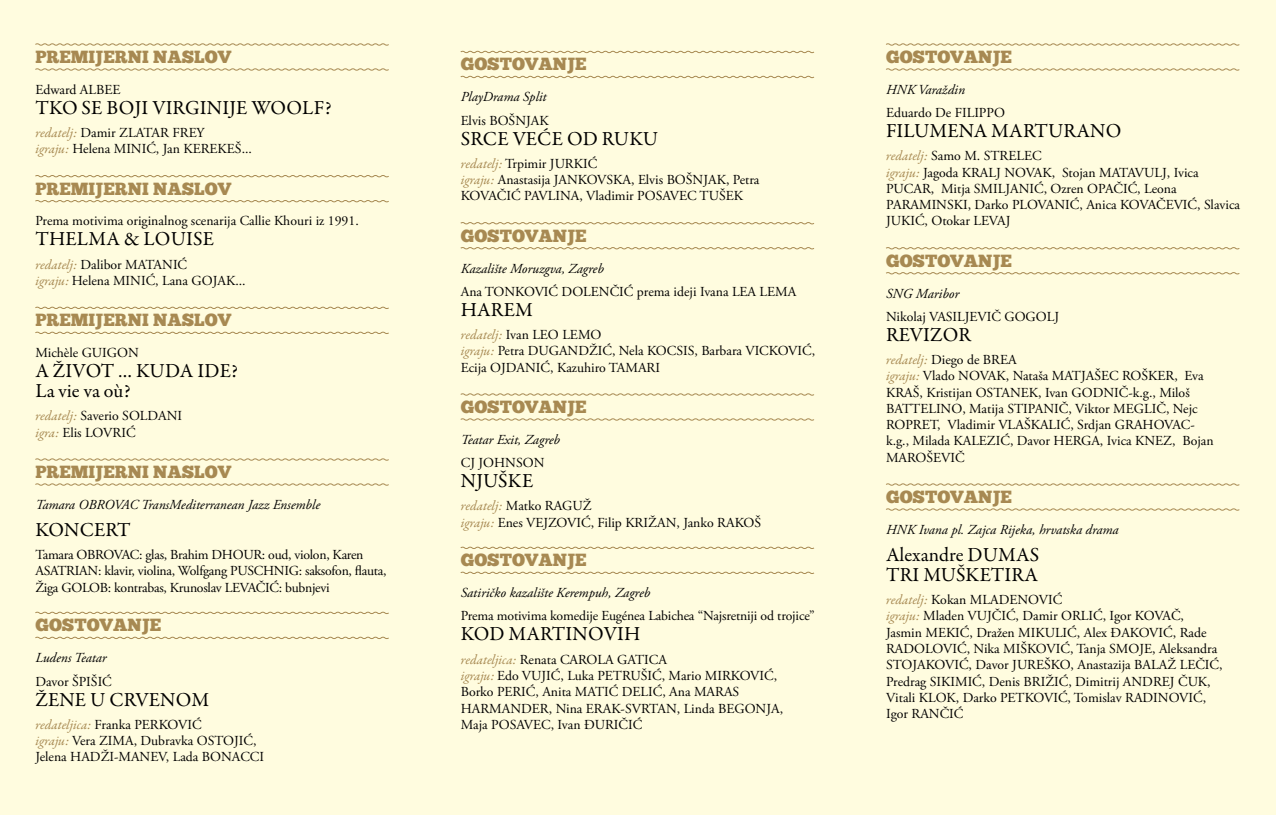
<style>
.page{position:relative;width:1276px;height:815px;background:#fffcdf}
.page>*{position:absolute;margin:0;border:0;box-sizing:border-box;transform-origin:0 0}
.t1{font:20px/20px "Garamond Premr Pro";letter-spacing:.01em;color:#000}
.t2{font:17.5px "Chunk Five";color:#a78952}
.t3{font:13.75px/16.2px "Adobe Garamond Pro";color:#000}
.t4{font:italic 13.75px "Adobe Garamond Pro";color:#000}
.t5{font:13.75px/16.2px "Adobe Garamond Pro";letter-spacing:-.02em;color:#000}
.s1{font-family:"Garamond Premr Pro";font-style:italic;color:#a78952}
</style>
<div class="page">
<svg style="left:35px;top:43px;width:354px;height:3px"></svg>
<svg style="left:35px;top:68px;width:354px;height:3px"></svg>
<svg style="left:35px;top:175px;width:354px;height:3px"></svg>
<svg style="left:35px;top:200px;width:354px;height:3px"></svg>
<svg style="left:35px;top:306px;width:354px;height:3px"></svg>
<svg style="left:35px;top:331px;width:354px;height:3px"></svg>
<svg style="left:35px;top:458px;width:354px;height:3px"></svg>
<svg style="left:35px;top:483px;width:354px;height:3px"></svg>
<svg style="left:35px;top:611px;width:354px;height:3px"></svg>
<svg style="left:35px;top:636px;width:354px;height:3px"></svg>
<svg style="left:460px;top:50px;width:354px;height:4px"></svg>
<svg style="left:460px;top:75px;width:354px;height:4px"></svg>
<svg style="left:460px;top:222px;width:354px;height:3px"></svg>
<svg style="left:460px;top:247px;width:354px;height:3px"></svg>
<svg style="left:460px;top:393px;width:354px;height:3px"></svg>
<svg style="left:460px;top:418px;width:354px;height:3px"></svg>
<svg style="left:460px;top:546px;width:354px;height:3px"></svg>
<svg style="left:460px;top:571px;width:354px;height:3px"></svg>
<svg style="left:885px;top:43px;width:355px;height:3px"></svg>
<svg style="left:885px;top:68px;width:355px;height:3px"></svg>
<svg style="left:885px;top:247px;width:355px;height:3px"></svg>
<svg style="left:885px;top:272px;width:355px;height:3px"></svg>
<svg style="left:885px;top:483px;width:355px;height:3px"></svg>
<svg style="left:885px;top:508px;width:355px;height:3px"></svg>
<p class="t2" style="left:35px;top:49px;width:197px">PREMIJERNI NASLOV</p>
<p class="t3" style="left:35px;top:82px;width:86px">Edward ALBEE</p>
<h1 class="t1" style="left:35px;top:98px;width:298px">TKO SE BOJI VIRGINIJE WOOLF?</h1>
<p class="t3" style="left:35px;top:125px;width:218px"><span class="s1">redatelj:</span> Damir ZLATAR FREY<br><span class="s1">igraju:</span> Helena MINIĆ, Jan KEREKEŠ...</p>
<p class="t2" style="left:35px;top:180px;width:197px">PREMIJERNI NASLOV</p>
<p class="t3" style="left:35px;top:213px;width:325px">Prema motivima originalnog scenarija Callie Khouri iz 1991.</p>
<h1 class="t1" style="left:35px;top:230px;width:180px">THELMA &amp; LOUISE</h1>
<p class="t3" style="left:35px;top:257px;width:212px"><span class="s1">redatelj:</span> Dalibor MATANIĆ<br><span class="s1">igraju:</span> Helena MINIĆ, Lana GOJAK...</p>
<p class="t2" style="left:35px;top:312px;width:197px">PREMIJERNI NASLOV</p>
<p class="t3" style="left:35px;top:345px;width:105px">Michèle GUIGON</p>
<h1 class="t1" style="left:35px;top:361px;width:204px">A ŽIVOT … KUDA IDE?<br>La vie va où?</h1>
<p class="t3" style="left:35px;top:408px;width:148px"><span class="s1">redatelj:</span> Saverio SOLDANI <span class="s1">igra:</span> Elis LOVRIĆ</p>
<p class="t2" style="left:35px;top:464px;width:197px">PREMIJERNI NASLOV</p>
<p class="t4" style="left:35px;top:496px;width:286px">Tamara OBROVAC TransMediterranean Jazz Ensemble</p>
<h1 class="t1" style="left:35px;top:520px;width:97px">KONCERT</h1>
<p class="t5" style="left:35px;top:547px;width:353px">Tamara OBROVAC: glas, Brahim DHOUR: oud, violon, Karen<br>ASATRIAN: klavir, violina, Wolfgang PUSCHNIG: saksofon, flauta,<br>Žiga GOLOB: kontrabas, Krunoslav LEVAČIĆ: bubnjevi</p>
<p class="t2" style="left:35px;top:617px;width:127px">GOSTOVANJE</p>
<p class="t4" style="left:35px;top:650px;width:73px">Ludens Teatar</p>
<p class="t3" style="left:35px;top:673px;width:78px">Davor ŠPIŠIĆ</p>
<h1 class="t1" style="left:35px;top:690px;width:175px">ŽENE U CRVENOM</h1>
<p class="t3" style="left:35px;top:717px;width:230px"><span class="s1">redateljica:</span> Franka PERKOVIĆ<br><span class="s1">igraju:</span> Vera ZIMA, Dubravka OSTOJIĆ,<br>Jelena HADŽI-MANEV, Lada BONACCI</p>
<p class="t2" style="left:461px;top:56px;width:127px">GOSTOVANJE</p>
<p class="t4" style="left:461px;top:89px;width:87px">PlayDrama Split</p>
<p class="t3" style="left:461px;top:113px;width:89px">Elvis BOŠNJAK</p>
<h1 class="t1" style="left:461px;top:129px;width:199px">SRCE VEĆE OD RUKU</h1>
<p class="t3" style="left:461px;top:156px;width:300px"><span class="s1">redatelj:</span> Trpimir JURKIĆ<br><span class="s1">igraju:</span> Anastasija JANKOVSKA, Elvis BOŠNJAK, Petra<br>KOVAČIĆ PAVLINA, Vladimir POSAVEC TUŠEK</p>
<p class="t2" style="left:461px;top:227px;width:127px">GOSTOVANJE</p>
<p class="t4" style="left:461px;top:260px;width:144px">Kazalište Moruzgva, Zagreb</p>
<p class="t3" style="left:461px;top:284px;width:337px">Ana TONKOVIĆ DOLENČIĆ prema ideji Ivana LEA LEMA</p>
<h1 class="t1" style="left:461px;top:300px;width:74px">HAREM</h1>
<p class="t3" style="left:461px;top:327px;width:356px"><span class="s1">redatelj:</span> Ivan LEO LEMO<br><span class="s1">igraju:</span> Petra DUGANDŽIĆ, Nela KOCSIS, Barbara VICKOVIĆ,<br>Ecija OJDANIĆ, Kazuhiro TAMARI</p>
<p class="t2" style="left:461px;top:399px;width:127px">GOSTOVANJE</p>
<p class="t4" style="left:461px;top:431px;width:101px">Teatar Exit, Zagreb</p>
<p class="t3" style="left:461px;top:455px;width:85px">CJ JOHNSON</p>
<h1 class="t1" style="left:461px;top:471px;width:74px">NJUŠKE</h1>
<p class="t3" style="left:461px;top:498px;width:302px"><span class="s1">redatelj:</span> Matko RAGUŽ<br><span class="s1">igraju:</span> Enes VEJZOVIĆ, Filip KRIŽAN, Janko RAKOŠ</p>
<p class="t2" style="left:461px;top:552px;width:127px">GOSTOVANJE</p>
<p class="t4" style="left:461px;top:584px;width:191px">Satiričko kazalište Kerempuh, Zagreb</p>
<p class="t3" style="left:461px;top:608px;width:355px">Prema motivima komedije Eugénea Labichea “Najsretniji od trojice”</p>
<h1 class="t1" style="left:461px;top:625px;width:181px">KOD MARTINOVIH</h1>
<p class="t3" style="left:461px;top:652px;width:324px"><span class="s1">redateljica:</span> Renata CAROLA GATICA<br><span class="s1">igraju:</span> Edo VUJIĆ, Luka PETRUŠIĆ, Mario MIRKOVIĆ, Borko PERIĆ, Anita MATIĆ DELIĆ, Ana MARAS HARMANDER, Nina ERAK-SVRTAN, Linda BEGONJA, Maja POSAVEC, Ivan ĐURIČIĆ</p>
<p class="t2" style="left:886px;top:49px;width:127px">GOSTOVANJE</p>
<p class="t4" style="left:886px;top:81px;width:80px">HNK Varaždin</p>
<p class="t3" style="left:886px;top:105px;width:120px">Eduardo De FILIPPO</p>
<h1 class="t1" style="left:886px;top:121px;width:237px">FILUMENA MARTURANO</h1>
<p class="t3" style="left:886px;top:148px;width:355px"><span class="s1">redatelj:</span> Samo M. STRELEC<br><span class="s1">igraju:</span> Jagoda KRALJ NOVAK, Stojan MATAVULJ, Ivica PUCAR, Mitja SMILJANIĆ, Ozren OPAČIĆ, Leona PARAMINSKI, Darko PLOVANIĆ, Anica KOVAČEVIĆ, Slavica JUKIĆ, Otokar LEVAJ</p>
<p class="t2" style="left:886px;top:252px;width:127px">GOSTOVANJE</p>
<p class="t4" style="left:886px;top:285px;width:74px">SNG Maribor</p>
<p class="t3" style="left:886px;top:309px;width:175px">Nikolaj VASILJEVIČ GOGOLJ</p>
<h1 class="t1" style="left:886px;top:325px;width:87px">REVIZOR</h1>
<p class="t3" style="left:886px;top:352px;width:329px"><span class="s1">redatelj:</span> Diego de BREA<br><span class="s1">igraju:</span> Vlado NOVAK, Nataša MATJAŠEC ROŠKER, Eva KRAŠ, Kristijan OSTANEK, Ivan GODNIČ-k.g., Miloš BATTELINO, Matija STIPANIČ, Viktor MEGLIČ, Nejc ROPRET, Vladimir VLAŠKALIĆ, Srdjan GRAHOVAC&shy;k.g., Milada KALEZIĆ, Davor HERGA, Ivica KNEZ, Bojan MAROŠEVIČ</p>
<p class="t2" style="left:886px;top:489px;width:127px">GOSTOVANJE</p>
<p class="t4" style="left:886px;top:521px;width:234px">HNK Ivana pl. Zajca Rijeka, hrvatska drama</p>
<h1 class="t1" style="left:886px;top:545px;width:155px">Alexandre DUMAS<br>TRI MUŠKETIRA</h1>
<p class="t3" style="left:886px;top:592px;width:338px"><span class="s1">redatelj:</span> Kokan MLADENOVIĆ<br><span class="s1">igraju:</span> Mladen VUJČIĆ, Damir ORLIĆ, Igor KOVAČ, Jasmin MEKIĆ, Dražen MIKULIĆ, Alex ĐAKOVIĆ, Rade RADOLOVIĆ, Nika MIŠKOVIĆ, Tanja SMOJE, Aleksandra STOJAKOVIĆ, Davor JUREŠKO, Anastazija BALAŽ LEČIĆ, Predrag SIKIMIĆ, Denis BRIŽIĆ, Dimitrij ANDREJ ČUK, Vitali KLOK, Darko PETKOVIĆ, Tomislav RADINOVIĆ, Igor RANČIĆ</p>
</div>
